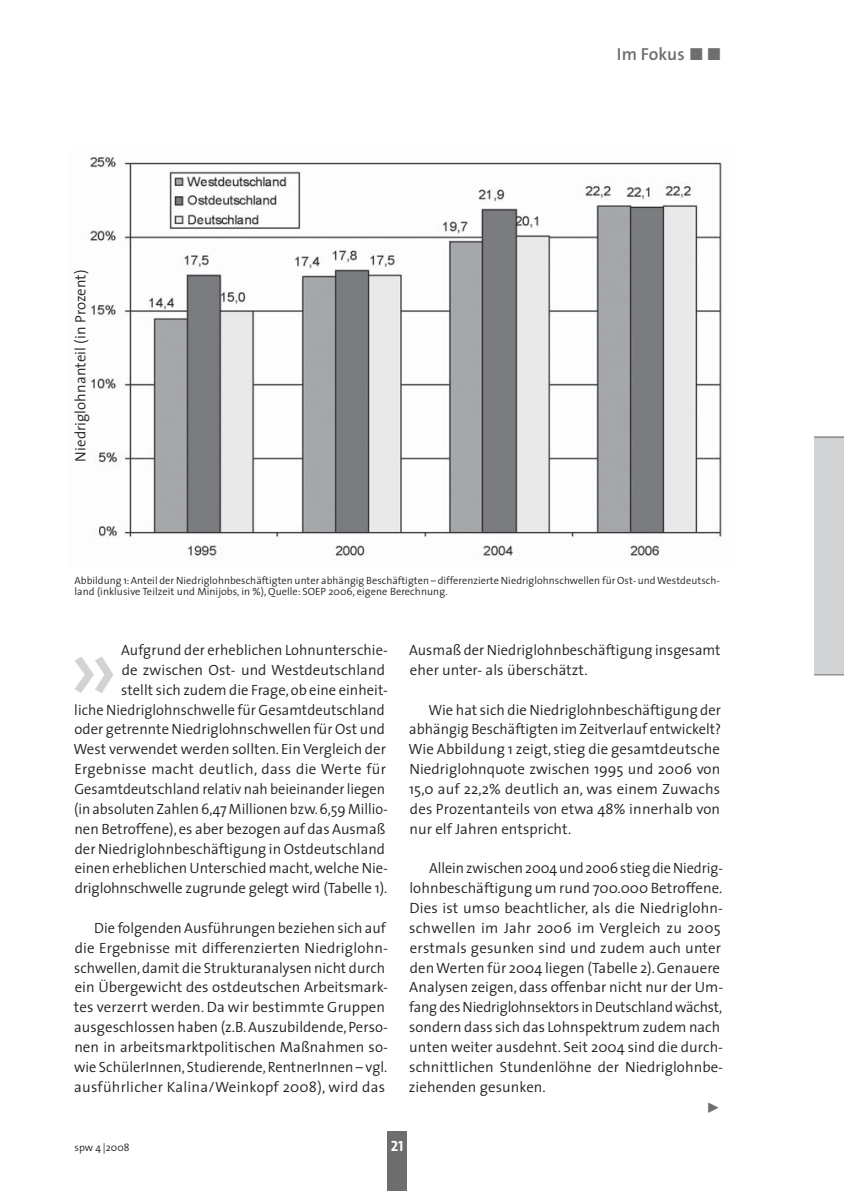
<style>
.page{position:relative;width:844px;height:1191px;background:#fff}
.page>*{position:absolute;margin:0;border:0;box-sizing:border-box;transform-origin:0 0}
.t1{font:101.5px "The Sans";color:#d1d3d4}
.t2{font:600 17.5px "The Sans";letter-spacing:.005em;color:#6d6e70}
.t3{font:300 14.88px/19.8px "The Sans";letter-spacing:.005em;color:#231f20}
.t4{font:300 14.88px/19.8px "The Sans";letter-spacing:.005em;color:#231f20;scale:.96 1}
.t5{font:14.88px "The Sans Bold Caps";color:#fff}
.t6{font:14.88px "The Sans Bold Expert";color:#6d6e70}
.t7{font:300 10.5px/11.9px "The Sans";letter-spacing:.005em;color:#231f20}
.s1{font-family:"The Sans Bold Expert";font-weight:400}
</style>
<div class="page">
<div style="left:387px;top:1131px;width:20px;height:60px;background:#6d6e70"></div>
<div style="left:814px;top:437px;width:29px;height:238px;background:#d1d3d4"></div>
<svg style="left:814px;top:437px;width:29px;height:1px"></svg>
<svg style="left:814px;top:674px;width:29px;height:1px"></svg>
<img style="left:88px;top:157px;width:634px;height:403px">
<p class="t3" style="left:72px;top:461px;width:193px;rotate:-90deg">Niedriglohnanteil (in Prozent)</p>
<p class="t2" style="left:616px;top:47px;width:106px">Im Fokus <span class="s1">óó</span></p>
<p class="t7" style="left:74px;top:575px;width:646px">Abbildung 1: Anteil der Niedriglohnbeschäftigten unter abhängig Beschäftigten – differenzierte Niedriglohnschwellen für Ost- und Westdeutsch&shy;land (inklusive Teilzeit und Minijobs, in %), Quelle: SOEP 2006, eigene Berechnung.</p>
<p class="t3" style="left:73px;top:641px;width:316px;text-align:right">Aufgrund der erheblichen Lohnunter schie-<br>de zwischen Ost- und Westdeutschland<br>stellt sich zudem die Frage, ob eine einheit-<br>liche Niedriglohnschwelle für Gesamtdeutschland oder getrennte Niedriglohnschwellen für Ost und West verwendet werden sollten. Ein Vergleich der Ergebnisse macht deutlich, dass die Werte für Gesamtdeutschland relativ nah beieinander liegen (in absoluten Zahlen 6,47 Millionen bzw. 6,59 Millio&shy;nen Betroffene), es aber bezogen auf das Ausmaß der Niedriglohnbeschäftigung in Ostdeutschland einen erheblichen Unterschied macht, welche Nie&shy;driglohnschwelle zugrunde gelegt wird (Tabelle 1).</p>
<p class="t3" style="left:74px;top:919px;width:315px;text-indent:20px">Die folgenden Ausführungen beziehen sich auf die Ergebnisse mit differenzierten Niedriglohn&shy;schwellen, damit die Strukturanalysen nicht durch ein Übergewicht des ostdeutschen Arbeitsmark&shy;tes verzerrt werden. Da wir bestimmte Gruppen ausgeschlossen haben (z.B. Auszubildende, Perso&shy;nen in arbeitsmarktpolitischen Maßnahmen so&shy;wie SchülerInnen, Studierende, RentnerInnen – vgl. ausführlicher Kalina/Weinkopf 2008), wird das</p>
<h1 class="t1" style="left:67px;top:627px;width:53px">»</h1>
<p class="t3" style="left:409px;top:641px;width:313px">Ausmaß der Niedriglohnbeschäftigung insgesamt eher unter- als überschätzt.</p>
<p class="t3" style="left:408px;top:701px;width:314px;text-align:justify;text-indent:20px">Wie hat sich die Niedriglohnbeschäftigung der abhängig Beschäftigten im Zeitverlauf entwickelt?<br>Wie Abbildung 1 zeigt, stieg die gesamtdeutsche Niedriglohnquote zwischen 1995 und 2006 von 15,0 auf 22,2% deutlich an, was einem Zuwachs des Prozentanteils von etwa 48% innerhalb von nur elf Jahren entspricht.</p>
<p class="t4" style="left:409px;top:860px;width:329px;text-indent:20px">Allein zwischen 2004 und 2006 stieg die Niedrig&shy;lohnbeschäftigung um rund 700.000 Betroffene.<br>Dies ist umso beachtlicher, als die Niedriglohn&shy;schwellen im Jahr 2006 im Vergleich zu 2005 erstmals gesunken sind und zudem auch unter den Werten für 2004 liegen (Tabelle 2). Genauere Analysen zeigen, dass offenbar nicht nur der Um&shy;fang des Niedriglohnsektors in Deutschland wächst, sondern dass sich das Lohnspektrum zudem nach unten weiter ausdehnt. Seit 2004 sind die durch&shy;schnittlichen Stundenlöhne der Niedriglohnbe&shy;ziehenden gesunken.</p>
<p class="t6" style="left:705px;top:1097px;width:16px">˘</p>
<p class="t7" style="left:74px;top:1142px;width:57px">spw 4 |2008</p>
<p class="t5" style="left:390px;top:1137px;width:14px">21</p>
</div>
